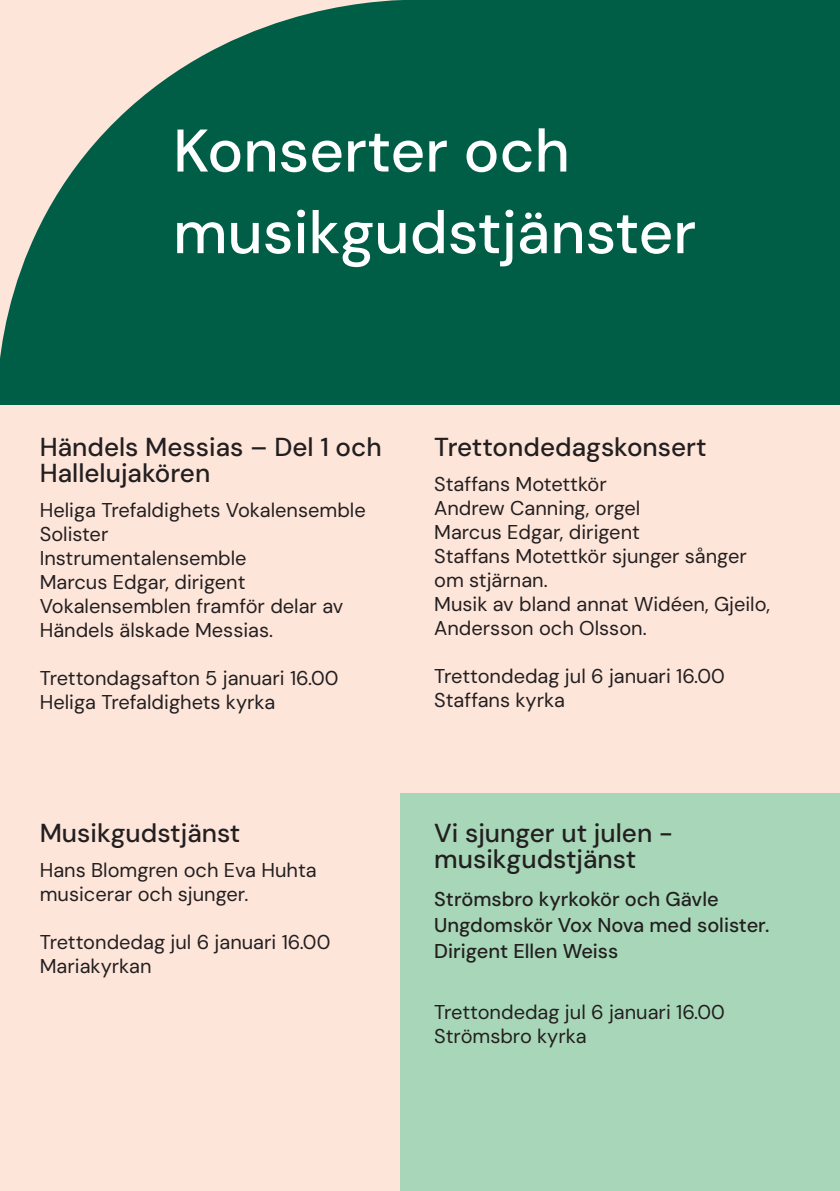
<style>
.page{position:relative;width:840px;height:1191px;background:#fff}
.page>*{position:absolute;margin:0;border:0;box-sizing:border-box;transform-origin:0 0}
.t1{font:500 60px "DM Sans";color:#fff}
.t2{font:500 26px/26px "DM Sans";color:#231f20}
.t3{font:20px/24px "DM Sans";color:#231f20}
.t4{font:500 20px/26px "DM Sans";color:#231f20}
</style>
<div class="page">
<div style="left:0;top:0;width:839px;height:1191px;background:#fde5da"></div>
<div style="left:0;top:0;width:839px;height:404px;background:#005d46"></div>
<svg style="left:0;top:0;width:403px;height:358px"></svg>
<div style="left:400px;top:793px;width:439px;height:398px;background:#a7d7b8"></div>
<p class="t1" style="left:173px;top:113px;width:398px">Konserter och</p>
<p class="t1" style="left:173px;top:195px;width:524px">musikgudstjänster</p>
<p class="t2" style="left:40px;top:433px;width:343px">Händels Messias – Del 1 och<br>Hallelujakören</p>
<p class="t3" style="left:40px;top:498px;width:327px">Heliga Trefaldighets Vokalensemble</p>
<p class="t3" style="left:40px;top:522px;width:208px">Solister<br>Instrumentalensemble</p>
<p class="t3" style="left:40px;top:570px;width:207px">Marcus Edgar, dirigent</p>
<p class="t3" style="left:40px;top:594px;width:305px">Vokalensemblen framför delar av<br>Händels älskade Messias.</p>
<p class="t3" style="left:40px;top:666px;width:300px">Trettondagsafton 5 januari 16.00<br>Heliga Trefaldighets kyrka</p>
<p class="t2" style="left:40px;top:819px;width:202px">Musikgudstjänst</p>
<p class="t3" style="left:40px;top:858px;width:278px">Hans Blomgren och Eva Huhta musicerar och sjunger.</p>
<p class="t3" style="left:40px;top:930px;width:292px">Trettondedag jul 6 januari 16.00<br>Mariakyrkan</p>
<p class="t2" style="left:434px;top:433px;width:274px">Trettondedagskonsert</p>
<p class="t3" style="left:434px;top:472px;width:174px">Staffans Motettkör</p>
<p class="t3" style="left:434px;top:496px;width:208px">Andrew Canning, orgel</p>
<p class="t3" style="left:434px;top:520px;width:207px">Marcus Edgar, dirigent</p>
<p class="t3" style="left:434px;top:544px;width:337px">Staffans Motettkör sjunger sånger om stjärnan.<br>Musik av bland annat Widéen, Gjeilo,<br>Andersson och Olsson.</p>
<p class="t3" style="left:434px;top:664px;width:292px">Trettondedag jul 6 januari 16.00<br>Staffans kyrka</p>
<p class="t2" style="left:434px;top:820px;width:240px">Vi sjunger ut julen - musikgudstjänst</p>
<p class="t4" style="left:434px;top:885px;width:336px">Strömsbro kyrkokör och Gävle<br>Ungdomskör Vox Nova med solister.<br>Dirigent Ellen Weiss</p>
<p class="t3" style="left:434px;top:1000px;width:292px">Trettondedag jul 6 januari 16.00<br>Strömsbro kyrka</p>
</div>
